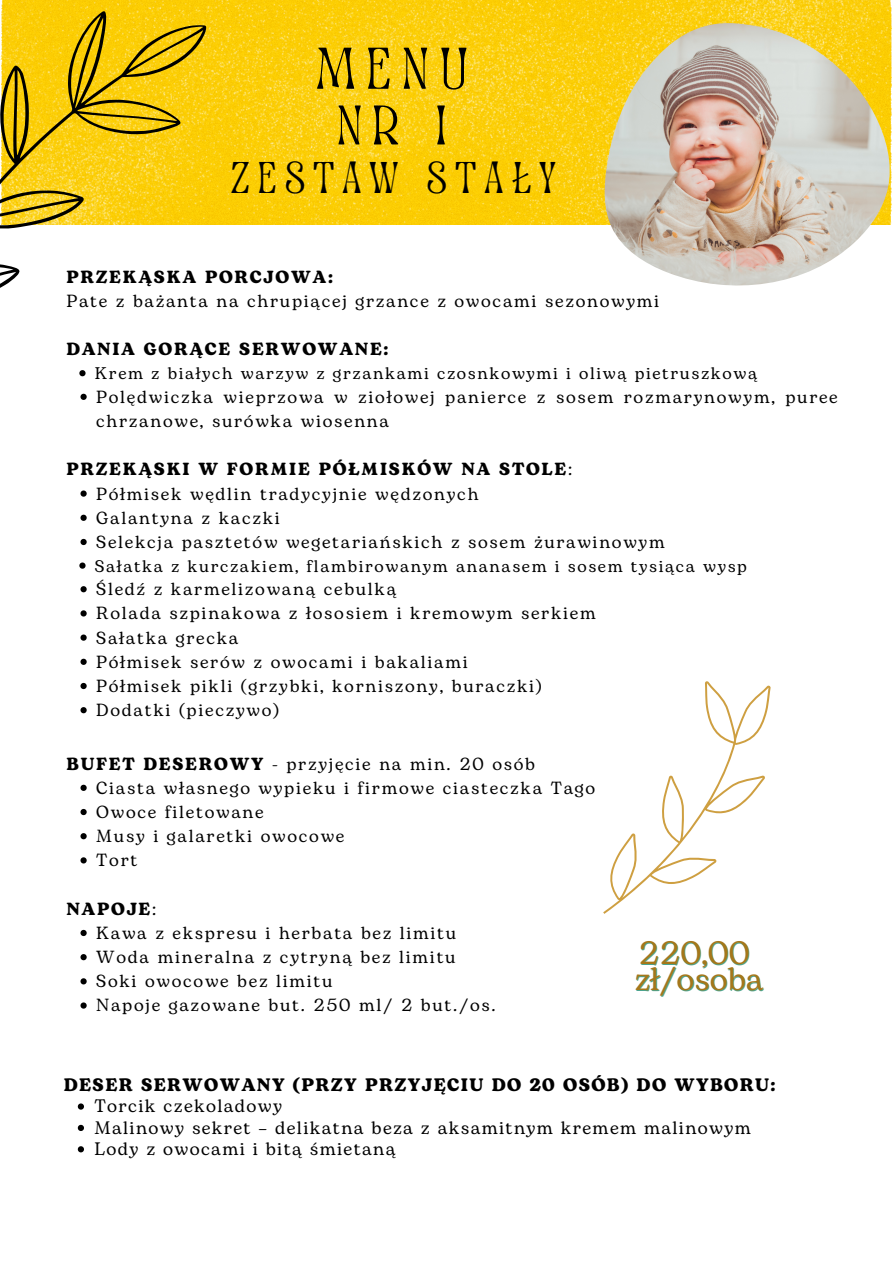
<style>
.page{position:relative;width:893px;height:1263px;background:#fff}
.page>*{position:absolute;margin:0;border:0;box-sizing:border-box;transform-origin:0 0}
.t1{font:32.4px "Bogart";color:#a6771a}
.t2{font:18px "Bogart";letter-spacing:.075em;color:#000}
.t3{font:700 18px "Bogart";letter-spacing:.075em;color:#000}
.t4{font:17.55px/24.2px "Bogart";letter-spacing:.1em;color:#000}
.t5{font:700 17.55px "Bogart";letter-spacing:.1em;color:#000}
.t6{font:16.8px "Bogart";letter-spacing:.1em;color:#000}
.s1{font-weight:400}
.s2{font-weight:700}
</style>
<div class="page">
<img style="left:1px;top:0;width:891px;height:224px">
<svg style="left:0;top:11px;width:206px;height:383px"></svg>
<img style="left:603px;top:23px;width:289px;height:263px">
<svg style="left:79px;top:370px;width:7px;height:6px"></svg>
<svg style="left:80px;top:394px;width:7px;height:6px"></svg>
<svg style="left:80px;top:490px;width:7px;height:7px"></svg>
<svg style="left:80px;top:515px;width:7px;height:6px"></svg>
<svg style="left:80px;top:539px;width:7px;height:6px"></svg>
<svg style="left:79px;top:562px;width:7px;height:7px"></svg>
<svg style="left:80px;top:586px;width:7px;height:6px"></svg>
<svg style="left:80px;top:610px;width:7px;height:6px"></svg>
<svg style="left:80px;top:634px;width:7px;height:7px"></svg>
<svg style="left:80px;top:659px;width:7px;height:6px"></svg>
<svg style="left:80px;top:683px;width:7px;height:6px"></svg>
<svg style="left:80px;top:707px;width:7px;height:6px"></svg>
<svg style="left:80px;top:785px;width:7px;height:6px"></svg>
<svg style="left:80px;top:809px;width:7px;height:6px"></svg>
<svg style="left:80px;top:833px;width:7px;height:6px"></svg>
<svg style="left:80px;top:857px;width:7px;height:6px"></svg>
<svg style="left:80px;top:930px;width:7px;height:6px"></svg>
<svg style="left:80px;top:954px;width:7px;height:6px"></svg>
<svg style="left:80px;top:978px;width:7px;height:6px"></svg>
<svg style="left:80px;top:1002px;width:7px;height:7px"></svg>
<svg style="left:603px;top:681px;width:167px;height:233px"></svg>
<svg style="left:78px;top:1103px;width:6px;height:6px"></svg>
<svg style="left:78px;top:1125px;width:6px;height:6px"></svg>
<svg style="left:78px;top:1146px;width:6px;height:6px"></svg>
<svg style="left:317px;top:47px;width:37px;height:42px;background:#fbd014"></svg>
<svg style="left:368px;top:47px;width:22px;height:42px"></svg>
<svg style="left:404px;top:47px;width:23px;height:42px"></svg>
<svg style="left:441px;top:47px;width:25px;height:43px"></svg>
<svg style="left:338px;top:105px;width:23px;height:39px"></svg>
<svg style="left:374px;top:105px;width:24px;height:39px"></svg>
<svg style="left:437px;top:105px;width:8px;height:39px"></svg>
<svg style="left:231px;top:162px;width:18px;height:31px"></svg>
<svg style="left:259px;top:162px;width:17px;height:31px"></svg>
<svg style="left:286px;top:161px;width:18px;height:33px"></svg>
<svg style="left:314px;top:162px;width:20px;height:31px"></svg>
<svg style="left:343px;top:161px;width:18px;height:32px"></svg>
<svg style="left:370px;top:162px;width:28px;height:31px"></svg>
<svg style="left:428px;top:161px;width:18px;height:33px"></svg>
<svg style="left:456px;top:162px;width:19px;height:31px"></svg>
<svg style="left:485px;top:161px;width:17px;height:32px"></svg>
<svg style="left:512px;top:162px;width:19px;height:31px"></svg>
<svg style="left:540px;top:162px;width:15px;height:31px"></svg>
<p class="t5" style="left:66px;top:264px;width:268px">PRZEKĄSKA PORCJOWA:</p>
<p class="t4" style="left:66px;top:290px;width:594px">Pate z bażanta na chrupiącej grzance z owocami sezonowymi</p>
<p class="t5" style="left:66px;top:337px;width:324px">DANIA GORĄCE SERWOWANE:</p>
<p class="t6" style="left:95px;top:361px;width:663px">Krem z białych warzyw z grzankami czosnkowymi i oliwą pietruszkową</p>
<p class="t4" style="left:96px;top:385px;width:743px">Polędwiczka wieprzowa w ziołowej panierce z sosem rozmarynowym, puree chrzanowe, surówka wiosenna</p>
<p class="t5" style="left:66px;top:457px;width:507px">PRZEKĄSKI W FORMIE PÓŁMISKÓW NA STOLE<span class="s1">:</span></p>
<p class="t4" style="left:96px;top:482px;width:384px">Półmisek wędlin tradycyjnie wędzonych</p>
<p class="t4" style="left:96px;top:506px;width:185px">Galantyna z kaczki</p>
<p class="t4" style="left:96px;top:530px;width:570px">Selekcja pasztetów wegetariańskich z sosem żurawinowym</p>
<p class="t6" style="left:95px;top:554px;width:653px">Sałatka z kurczakiem, flambirowanym ananasem i sosem tysiąca wysp</p>
<p class="t4" style="left:96px;top:578px;width:301px">Śledź z karmelizowaną cebulką</p>
<p class="t4" style="left:96px;top:602px;width:501px">Rolada szpinakowa z łososiem i kremowym serkiem</p>
<p class="t4" style="left:96px;top:626px;width:144px">Sałatka grecka</p>
<p class="t4" style="left:96px;top:650px;width:373px">Półmisek serów z owocami i bakaliami</p>
<p class="t4" style="left:96px;top:674px;width:447px">Półmisek pikli (grzybki, korniszony, buraczki)</p>
<p class="t4" style="left:96px;top:699px;width:184px">Dodatki (pieczywo)</p>
<p class="t4" style="left:66px;top:752px;width:470px"><span class="s2">BUFET DESEROWY</span> - przyjęcie na min. 20 osób</p>
<p class="t4" style="left:96px;top:776px;width:500px">Ciasta własnego wypieku i firmowe ciasteczka Tago</p>
<p class="t4" style="left:96px;top:800px;width:169px">Owoce filetowane</p>
<p class="t4" style="left:96px;top:825px;width:250px">Musy i galaretki owocowe</p>
<p class="t4" style="left:96px;top:849px;width:43px">Tort</p>
<p class="t5" style="left:66px;top:896px;width:91px">NAPOJE<span class="s1">:</span></p>
<p class="t4" style="left:96px;top:921px;width:361px">Kawa z ekspresu i herbata bez limitu</p>
<p class="t4" style="left:96px;top:946px;width:361px">Woda mineralna z cytryną bez limitu</p>
<p class="t4" style="left:96px;top:970px;width:238px">Soki owocowe bez limitu</p>
<p class="t4" style="left:96px;top:994px;width:401px">Napoje gazowane but. 250 ml/ 2 but./os.</p>
<p class="t1" style="left:638px;top:929px;width:113px">220,00</p>
<p class="t1" style="left:634px;top:955px;width:130px">zł/osoba</p>
<p class="t3" style="left:64px;top:1072px;width:713px">DESER SERWOWANY (PRZY PRZYJĘCIU DO 20 OSÓB) DO WYBORU:</p>
<p class="t2" style="left:94px;top:1093px;width:189px">Torcik czekoladowy</p>
<p class="t2" style="left:94px;top:1115px;width:658px">Malinowy sekret – delikatna beza z aksamitnym kremem malinowym</p>
<p class="t2" style="left:94px;top:1136px;width:302px">Lody z owocami i bitą śmietaną</p>
</div>
